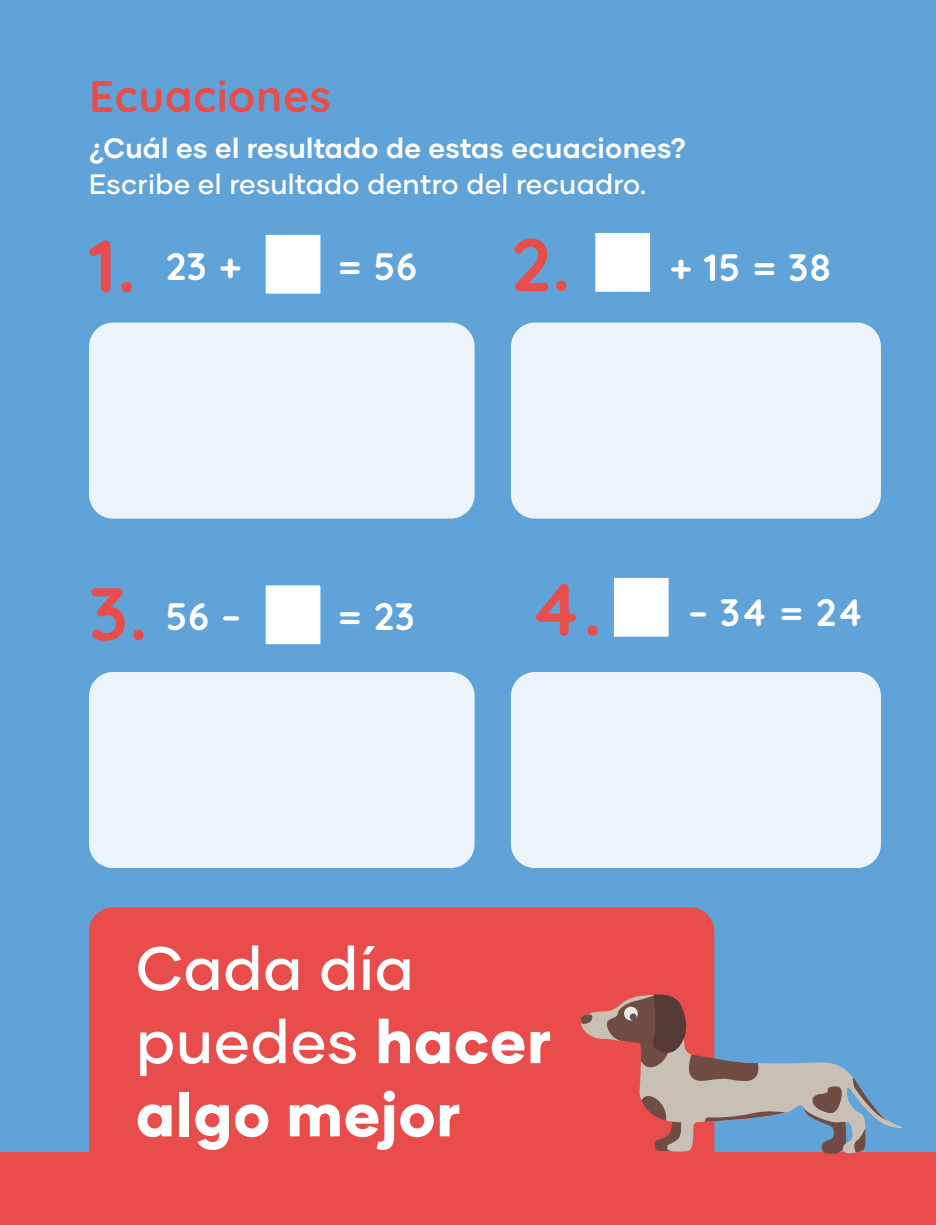
<style>
.page{position:relative;width:936px;height:1225px;background:#fff}
.page>*{position:absolute;margin:0;border:0;box-sizing:border-box;transform-origin:0 0}
.t1{font:700 74px "Quicksand";color:#e84d4b}
.t2{font:800 61px/73.2px "Gilmer";letter-spacing:.01em;color:#fff}
.t3{font:700 44px "Quicksand";letter-spacing:.02em;color:#e84d4b}
.t4{font:700 38px "Quicksand";letter-spacing:.02em;color:#fff}
.t5{font:700 28px "Gilmer";letter-spacing:.01em;color:#fff}
.t6{font:500 28px "Gilmer";letter-spacing:.01em;color:#fff}
.s1{font-weight:500}
</style>
<div class="page">
<div style="left:0;top:0;width:935px;height:1225px;background:#60a3d8"></div>
<div style="left:0;top:1152px;width:935px;height:73px;background:#e84d4b"></div>
<div style="left:264px;top:233px;width:58px;height:63px;background:#fff;border:2px solid #60a3d8"></div>
<div style="left:264px;top:583px;width:58px;height:63px;background:#fff;border:2px solid #60a3d8"></div>
<div style="left:593px;top:231px;width:59px;height:63px;background:#fff;border:2px solid #60a3d8"></div>
<div style="left:612px;top:576px;width:58px;height:62px;background:#fff;border:2px solid #60a3d8"></div>
<div style="left:89px;top:322px;width:385px;height:196px;background:#edf3fa;border-radius:24px"></div>
<div style="left:89px;top:672px;width:385px;height:196px;background:#edf3fa;border-radius:24px"></div>
<div style="left:511px;top:322px;width:369px;height:196px;background:#edf3fa;border-radius:24px"></div>
<div style="left:511px;top:672px;width:369px;height:196px;background:#edf3fa;border-radius:24px"></div>
<div style="left:89px;top:907px;width:625px;height:295px;background:#e84d4b;border-radius:24px"></div>
<svg style="left:581px;top:1011px;width:321px;height:141px"></svg>
<svg style="left:580px;top:1013px;width:14px;height:12px"></svg>
<svg style="left:603px;top:993px;width:160px;height:91px"></svg>
<svg style="left:704px;top:1109px;width:81px;height:12px"></svg>
<svg style="left:641px;top:1091px;width:43px;height:60px"></svg>
<svg style="left:801px;top:1074px;width:88px;height:81px"></svg>
<p class="t3" style="left:89px;top:60px;width:243px">Ecuaciones</p>
<p class="t5" style="left:89px;top:130px;width:598px">¿Cuál es el resultado de estas ecuaciones?</p>
<p class="t6" style="left:89px;top:166px;width:559px">Escribe el resultado dentro del recuadro.</p>
<p class="t1" style="left:89px;top:205px;width:48px">1.</p>
<p class="t4" style="left:166px;top:235px;width:77px">23 +</p>
<p class="t4" style="left:338px;top:235px;width:81px">= 56</p>
<p class="t1" style="left:511px;top:203px;width:61px">2.</p>
<p class="t4" style="left:670px;top:236px;width:163px">+ 15 = 38</p>
<p class="t1" style="left:89px;top:552px;width:60px">3.</p>
<p class="t4" style="left:166px;top:585px;width:77px">56 –</p>
<p class="t4" style="left:338px;top:585px;width:78px">= 23</p>
<p class="t1" style="left:529px;top:548px;width:74px">4.</p>
<p class="t4" style="left:688px;top:581px;width:177px">– 34 = 24</p>
<p class="t2" style="left:136px;top:931px;width:417px"><span class="s1">Cada día puedes</span> hacer algo mejor</p>
</div>
